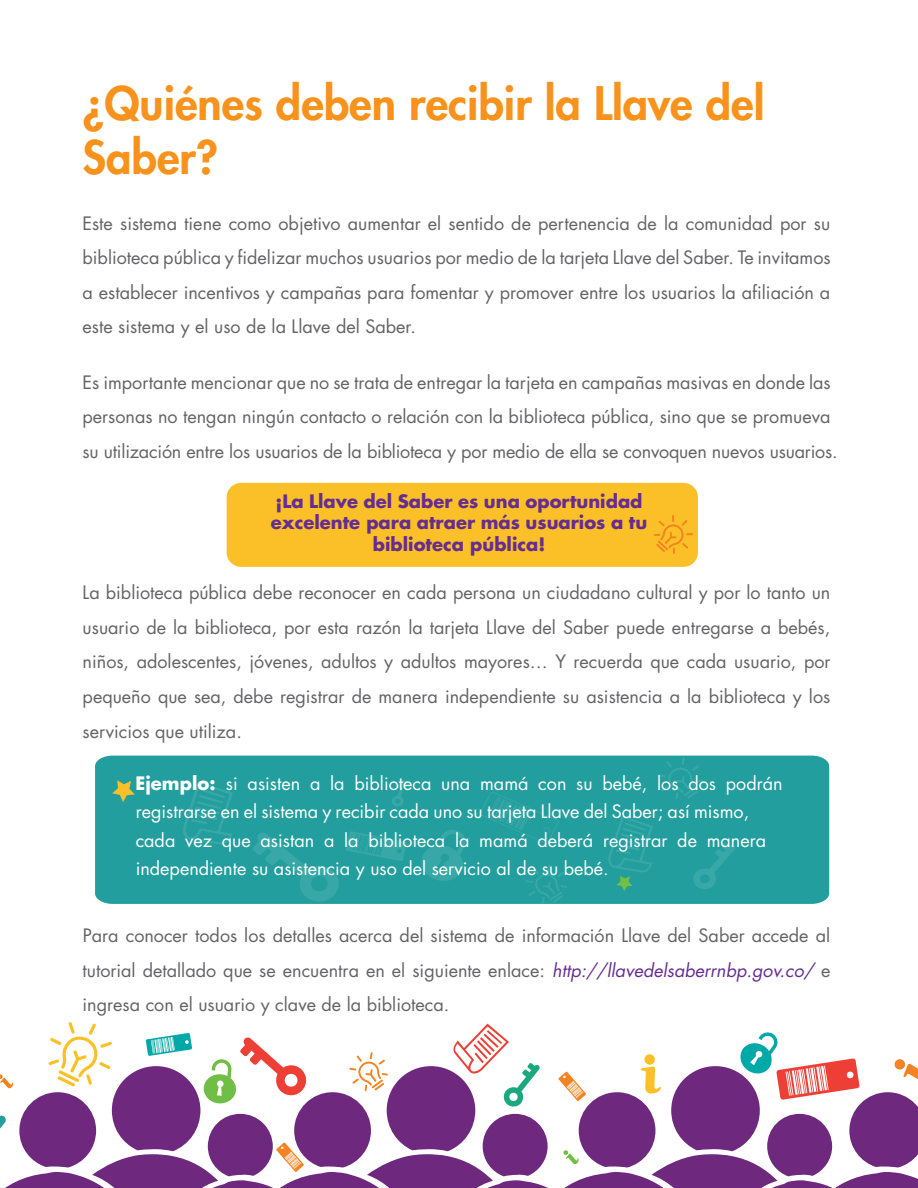
<style>
.page{position:relative;width:918px;height:1188px;background:#fff}
.page>*{position:absolute;margin:0;border:0;box-sizing:border-box;transform-origin:0 0}
.t1{font:800 45px/54px "Futura";color:#f7931d}
.t2{font:18px/34.5px "Futura";color:#636366;text-align:justify}
.t3{font:18px/28.5px "Futura";color:#fff}
.t4{font:700 18px/21.6px "Futura";color:#652d91;text-align:center}
.s1{font-weight:700}
.s2{font-style:italic;color:#652d91}
</style>
<div class="page">
<div style="left:95px;top:756px;width:734px;height:148px;background:#239e9e"></div>
<svg style="left:392px;top:780px;width:14px;height:26px"></svg>
<svg style="left:693px;top:843px;width:42px;height:46px;background:#29a0a0"></svg>
<svg style="left:253px;top:833px;width:86px;height:69px;background:#29a0a0"></svg>
<svg style="left:421px;top:830px;width:45px;height:51px;background:#2ea2a2"></svg>
<svg style="left:658px;top:758px;width:45px;height:41px;background:#269f9f"></svg>
<svg style="left:525px;top:865px;width:42px;height:38px;background:#269f9f"></svg>
<svg style="left:183px;top:781px;width:50px;height:64px;background:#28a0a0"></svg>
<svg style="left:480px;top:792px;width:79px;height:51px;background:#269f9f"></svg>
<svg style="left:346px;top:831px;width:61px;height:30px;background:#2ca2a2"></svg>
<div style="left:227px;top:483px;width:471px;height:84px;background:#fbc028;border-radius:15px"></div>
<svg style="left:0;top:1022px;width:918px;height:166px"></svg>
<svg style="left:112px;top:780px;width:23px;height:22px"></svg>
<svg style="left:608px;top:816px;width:45px;height:75px;background:#29a09c"></svg>
<svg style="left:654px;top:515px;width:39px;height:39px"></svg>
<h1 class="t1" style="left:82px;top:76px;width:684px">¿Quiénes deben recibir la Llave del<br>Saber?</h1>
<p class="t2" style="left:82px;top:206px;width:750px">Este sistema tiene como objetivo aumentar el sentido de pertenencia de la comunidad por su biblioteca pública y fidelizar muchos usuarios por medio de la tarjeta Llave del Saber. Te invitamos a establecer incentivos y campañas para fomentar y promover entre los usuarios la afiliación a este sistema y el uso de la Llave del Saber.</p>
<p class="t2" style="left:83px;top:365px;width:757px;text-align:left">Es importante mencionar que no se trata de entregar la tarjeta en campañas masivas en donde las personas no tengan ningún contacto o relación con la biblioteca pública, sino que se promueva su utilización entre los usuarios de la biblioteca y por medio de ella se convoquen nuevos usuarios.</p>
<p class="t4" style="left:271px;top:490px;width:378px">¡La Llave del Saber es una oportunidad excelente para atraer más usuarios a tu biblioteca pública!</p>
<p class="t2" style="left:83px;top:576px;width:749px">La biblioteca pública debe reconocer en cada persona un ciudadano cultural y por lo tanto un usuario de la biblioteca, por esta razón la tarjeta Llave del Saber puede entregarse a bebés, niños, adolescentes, jóvenes, adultos y adultos mayores… Y recuerda que cada usuario, por pequeño que sea, debe registrar de manera independiente su asistencia a la biblioteca y los servicios que utiliza.</p>
<p class="t3" style="left:136px;top:769px;width:649px"><span class="s1">Ejemplo:</span> si asisten a la biblioteca una mamá con su bebé, los dos podrán registrarse en el sistema y recibir cada uno su tarjeta Llave del Saber; así mismo, cada vez que asistan a la biblioteca la mamá deberá registrar de manera independiente su asistencia y uso del servicio al de su bebé.</p>
<p class="t2" style="left:83px;top:918px;width:749px">Para conocer todos los detalles acerca del sistema de información Llave del Saber accede al tutorial detallado que se encuentra en el siguiente enlace: <span class="s2">http://llavedelsaberrnbp.gov.co/</span> e ingresa con el usuario y clave de la biblioteca.</p>
</div>
